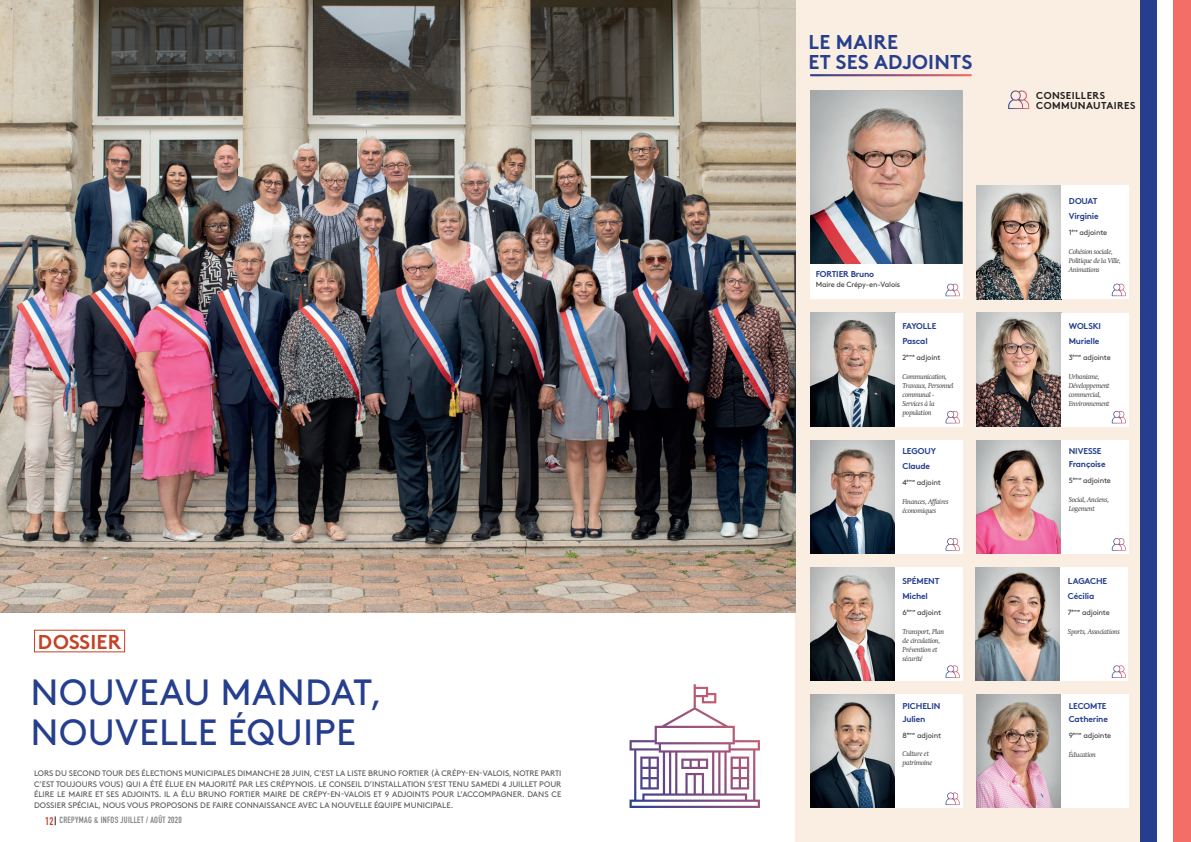
<style>
.page{position:relative;width:1191px;height:842px;background:#fff}
.page>*{position:absolute;margin:0;border:0;box-sizing:border-box;transform-origin:0 0}
.t1{font:36.5px/39.2px "Brown Std";letter-spacing:.01em;color:#253f8e}
.t2{font:700 20px/20px "Brown Std";letter-spacing:.01em;color:#253f8e}
.t3{font:700 20px "Brown Std";letter-spacing:.01em;color:#c44226}
.t4{font:700 10px/10px "Brown Std";letter-spacing:.04em;color:#231f20}
.t5{font:9px "DIN Engschrift Std";letter-spacing:.03em;color:#808285}
.t6{font:700 8.5px/15px "Brown Std";letter-spacing:-.025em;color:#253f8e}
.t7{font:8px/10.5px "Brown Std";color:#57585a;text-align:justify}
.t8{font:7.5px "Brown Std";letter-spacing:-.025em;color:#3e3e3f}
.t9{font:italic 7px/9px "Swift";letter-spacing:-.025em;color:#3e3e3f}
.s1{font-size:11px;color:#c44226}
</style>
<div class="page">
<div style="left:796px;top:0;width:368px;height:842px;background:#f9eee1"></div>
<img style="left:0;top:0;width:796px;height:612px">
<div style="left:1140px;top:0;width:17px;height:842px;background:#253f8e"></div>
<div style="left:1157px;top:0;width:17px;height:842px;background:#fff"></div>
<div style="left:1174px;top:0;width:17px;height:842px;background:#f26e66"></div>
<hr style="left:810px;top:74px;width:161px;height:2px;background:#fff">
<img style="left:810px;top:313px;width:85px;height:113px">
<div style="left:895px;top:313px;width:67px;height:113px;background:#fff"></div>
<img style="left:976px;top:313px;width:85px;height:113px">
<div style="left:1061px;top:313px;width:67px;height:113px;background:#fff"></div>
<img style="left:810px;top:440px;width:85px;height:113px">
<div style="left:895px;top:440px;width:67px;height:113px;background:#fff"></div>
<img style="left:976px;top:440px;width:85px;height:113px">
<div style="left:1061px;top:440px;width:67px;height:113px;background:#fff"></div>
<img style="left:810px;top:567px;width:85px;height:114px">
<div style="left:895px;top:567px;width:67px;height:114px;background:#fff"></div>
<img style="left:975px;top:567px;width:85px;height:113px">
<div style="left:1060px;top:567px;width:68px;height:113px;background:#fff"></div>
<img style="left:810px;top:694px;width:85px;height:114px">
<div style="left:895px;top:694px;width:67px;height:114px;background:#fff"></div>
<img style="left:976px;top:694px;width:85px;height:114px">
<div style="left:1061px;top:694px;width:67px;height:114px;background:#fff"></div>
<img style="left:810px;top:90px;width:152px;height:175px">
<div style="left:810px;top:265px;width:152px;height:34px;background:#fff"></div>
<img style="left:976px;top:186px;width:85px;height:113px">
<div style="left:1061px;top:186px;width:67px;height:113px;background:#fff"></div>
<svg style="left:629px;top:684px;width:131px;height:124px"></svg>
<svg style="left:945px;top:283px;width:14px;height:13px"></svg>
<svg style="left:1008px;top:90px;width:21px;height:19px"></svg>
<svg style="left:945px;top:410px;width:14px;height:13px"></svg>
<svg style="left:945px;top:538px;width:14px;height:13px"></svg>
<svg style="left:945px;top:665px;width:14px;height:13px"></svg>
<svg style="left:945px;top:792px;width:14px;height:13px"></svg>
<svg style="left:1111px;top:410px;width:15px;height:13px"></svg>
<svg style="left:1111px;top:538px;width:15px;height:13px"></svg>
<svg style="left:1111px;top:665px;width:15px;height:13px"></svg>
<svg style="left:1111px;top:283px;width:15px;height:13px"></svg>
<h2 class="t3" style="left:38px;top:629px;width:85px">DOSSIER</h2>
<h1 class="t1" style="left:31px;top:673px;width:354px">NOUVEAU MANDAT,<br>NOUVELLE ÉQUIPE</h1>
<p class="t7" style="left:34px;top:768px;width:529px">LORS DU SECOND TOUR DES ÉLECTIONS MUNICIPALES DIMANCHE 28 JUIN, C'EST LA LISTE BRUNO FORTIER (À CRÉPY-EN-VALOIS, NOTRE PARTI C’EST TOUJOURS VOUS) QUI A ÉTÉ ÉLUE EN MAJORITÉ PAR LES CRÉPYNOIS. LE CONSEIL D’INSTALLATION S’EST TENU SAMEDI 4 JUILLET POUR ÉLIRE LE MAIRE ET SES ADJOINTS. IL A ÉLU BRUNO FORTIER MAIRE DE CRÉPY-EN-VALOIS ET 9 ADJOINTS POUR L’ACCOMPAGNER. DANS CE DOSSIER SPÉCIAL, NOUS VOUS PROPOSONS DE FAIRE CONNAISSANCE AVEC LA NOUVELLE ÉQUIPE MUNICIPALE.</p>
<p class="t5" style="left:45px;top:815px;width:138px"><span class="s1">12</span> CREPYMAG &amp; INFOS JUILLET / AOÛT 2020</p>
<h2 class="t2" style="left:808px;top:31px;width:165px">LE MAIRE<br>ET SES ADJOINTS</h2>
<p class="t6" style="left:815px;top:266px;width:60px">FORTIER Bruno</p>
<p class="t8" style="left:815px;top:280px;width:86px">Maire de Crépy-en-Valois</p>
<p class="t6" style="left:902px;top:318px;width:35px">FAYOLLE<br>Pascal</p>
<p class="t8" style="left:902px;top:353px;width:40px">2<sup>ème</sup> adjoint</p>
<p class="t9" style="left:902px;top:372px;width:53px">Communication,<br>Travaux, Personnel communal -<br>Services à la population</p>
<p class="t6" style="left:902px;top:443px;width:35px">LEGOUY<br>Claude</p>
<p class="t8" style="left:902px;top:478px;width:40px">4<sup>ème</sup> adjoint</p>
<p class="t9" style="left:902px;top:497px;width:48px">Finances, Affaires économiques</p>
<p class="t6" style="left:902px;top:573px;width:38px">SPÉMENT<br>Michel</p>
<p class="t8" style="left:902px;top:608px;width:40px">6<sup>ème</sup> adjoint</p>
<p class="t9" style="left:902px;top:627px;width:43px">Transport, Plan de circulation,<br>Prévention et sécurité</p>
<p class="t6" style="left:902px;top:699px;width:39px;line-height:13px">PICHELIN<br>Julien</p>
<p class="t8" style="left:902px;top:731px;width:40px">8<sup>ème</sup> adjoint</p>
<p class="t9" style="left:902px;top:749px;width:31px">Culture et patrimoine</p>
<p class="t4" style="left:1036px;top:90px;width:101px">CONSEILLERS<br>COMMUNAUTAIRES</p>
<p class="t6" style="left:1068px;top:193px;width:31px">DOUAT<br>Virginie</p>
<p class="t8" style="left:1068px;top:228px;width:40px">1<sup>ère</sup> adjointe</p>
<p class="t9" style="left:1068px;top:247px;width:54px">Cohésion sociale,<br>Politique de la Ville,<br>Animations</p>
<p class="t6" style="left:1068px;top:318px;width:34px">WOLSKI<br>Murielle</p>
<p class="t8" style="left:1068px;top:353px;width:44px">3<sup>ème</sup> adjointe</p>
<p class="t9" style="left:1068px;top:372px;width:42px">Urbanisme,<br>Développement commercial,<br>Environnement</p>
<p class="t6" style="left:1068px;top:444px;width:38px;line-height:13px">NIVESSE<br>Françoise</p>
<p class="t8" style="left:1068px;top:476px;width:44px">5<sup>ème</sup> adjointe</p>
<p class="t9" style="left:1068px;top:495px;width:42px">Social, Anciens,<br>Logement</p>
<p class="t6" style="left:1068px;top:573px;width:41px">LAGACHE<br>Cécilia</p>
<p class="t8" style="left:1068px;top:608px;width:43px">7<sup>ème</sup> adjointe</p>
<p class="t9" style="left:1068px;top:627px;width:53px">Sports, Associations</p>
<p class="t6" style="left:1068px;top:699px;width:41px;line-height:13px">LECOMTE<br>Catherine</p>
<p class="t8" style="left:1068px;top:731px;width:44px">9<sup>ème</sup> adjointe</p>
<p class="t9" style="left:1068px;top:750px;width:29px">Éducation</p>
</div>
